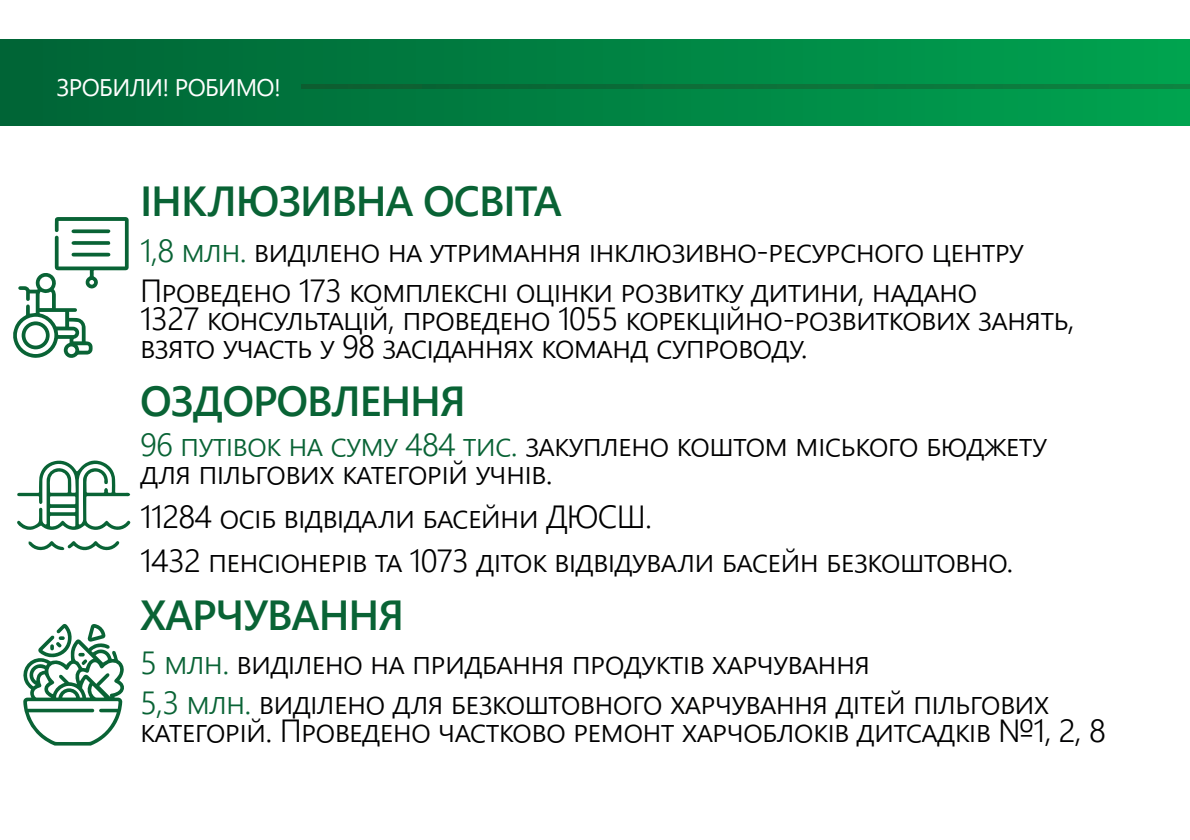
<style>
.page{position:relative;width:1190px;height:840px;background:#fff}
.page>*{position:absolute;margin:0;border:0;box-sizing:border-box;transform-origin:0 0}
.t1{font:600 42px "Segoe UI";letter-spacing:-.025em;color:#096335}
.t2{font:300 32px/40px "Segoe UI";letter-spacing:-.025em;color:#000001}
.t3{font:24px "Segoe UI";letter-spacing:-.025em;color:#fff}
.s1{color:#096335}
</style>
<div class="page">
<svg style="left:17px;top:460px;width:114px;height:70px"></svg>
<svg style="left:28px;top:541px;width:92px;height:10px"></svg>
<div style="left:0;top:40px;width:1190px;height:86px;background:linear-gradient(to right,#006335,#00a24f)"></div>
<svg style="left:301px;top:84px;width:889px;height:4px;background:#0b7038"></svg>
<svg style="left:13px;top:217px;width:116px;height:141px"></svg>
<svg style="left:23px;top:624px;width:101px;height:122px"></svg>
<p class="t3" style="left:57px;top:64px;width:226px">ЗРОБИЛИ! РОБИМО!</p>
<h1 class="t1" style="left:140px;top:161px;width:423px">ІНКЛЮЗИВНА ОСВІТА</h1>
<p class="t2" style="left:140px;top:227px;width:885px"><span class="s1">1,8 МЛН.</span> ВИДІЛЕНО НА УТРИМАННЯ ІНКЛЮЗИВНО-РЕСУРСНОГО ЦЕНТРУ<br>ПРОВЕДЕНО 173 КОМПЛЕКСНІ ОЦІНКИ РОЗВИТКУ ДИТИНИ, НАДАНО</p>
<p class="t2" style="left:140px;top:301px;width:936px;line-height:28px">1327 КОНСУЛЬТАЦІЙ, ПРОВЕДЕНО 1055 КОРЕКЦІЙНО-РОЗВИТКОВИХ ЗАНЯТЬ,<br>ВЗЯТО УЧАСТЬ У 98 ЗАСІДАННЯХ КОМАНД СУПРОВОДУ.</p>
<h1 class="t1" style="left:140px;top:361px;width:327px">ОЗДОРОВЛЕННЯ</h1>
<p class="t2" style="left:140px;top:427px;width:908px;line-height:28px"><span class="s1">96 ПУТІВОК НА СУМУ 484 ТИС.</span> ЗАКУПЛЕНО КОШТОМ МІСЬКОГО БЮДЖЕТУ<br>ДЛЯ ПІЛЬГОВИХ КАТЕГОРІЙ УЧНІВ.</p>
<p class="t2" style="left:140px;top:491px;width:875px;line-height:44px">11284 ОСІБ ВІДВІДАЛИ БАСЕЙНИ ДЮСШ.<br>1432 ПЕНСІОНЕРІВ ТА 1073 ДІТОК ВІДВІДУВАЛИ БАСЕЙН БЕЗКОШТОВНО.</p>
<h1 class="t1" style="left:140px;top:575px;width:266px">ХАРЧУВАННЯ</h1>
<p class="t2" style="left:140px;top:639px;width:911px"><span class="s1">5 МЛН.</span> ВИДІЛЕНО НА ПРИДБАННЯ ПРОДУКТІВ ХАРЧУВАННЯ<br><span class="s1">5,3 МЛН.</span> ВИДІЛЕНО ДЛЯ БЕЗКОШТОВНОГО ХАРЧУВАННЯ ДІТЕЙ ПІЛЬГОВИХ</p>
<p class="t2" style="left:140px;top:707px;width:967px">КАТЕГОРІЙ. ПРОВЕДЕНО ЧАСТКОВО РЕМОНТ ХАРЧОБЛОКІВ ДИТСАДКІВ №1, 2, 8</p>
</div>
